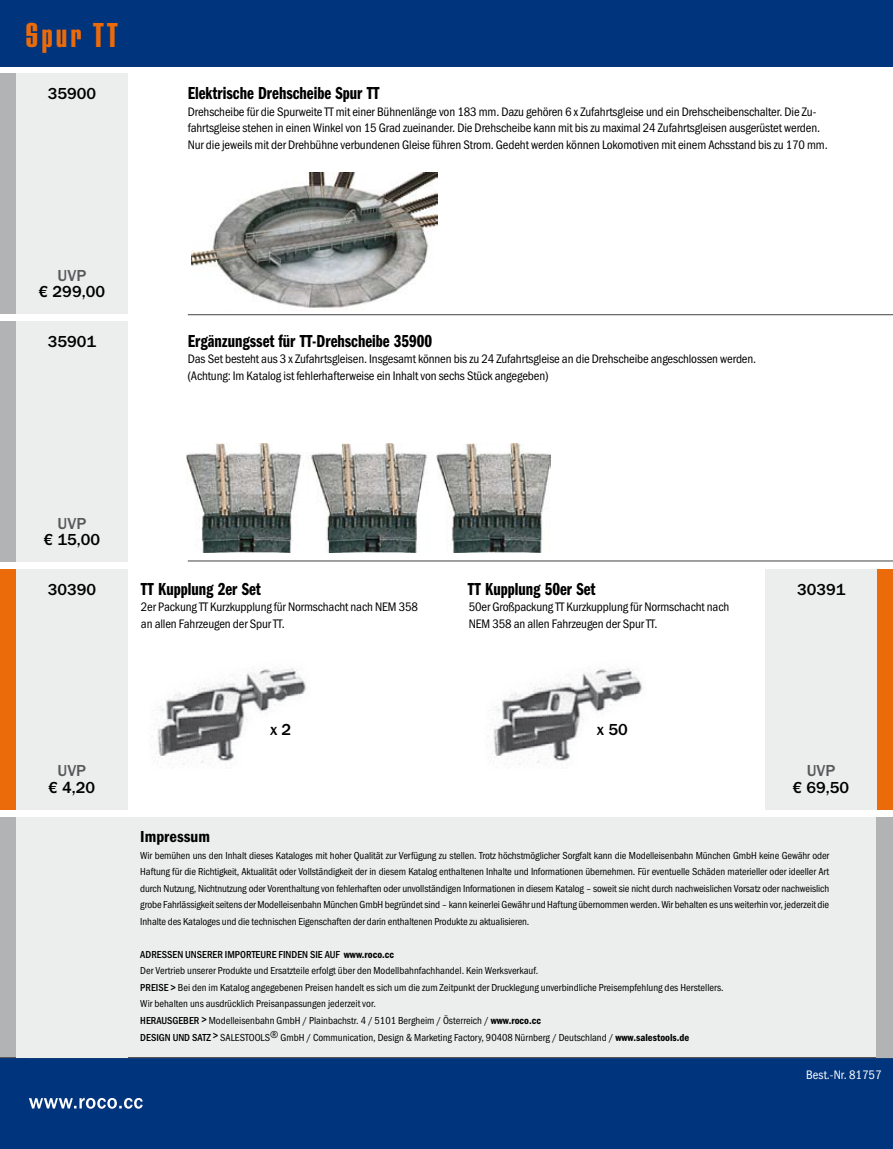
<style>
.page{position:relative;width:893px;height:1149px;background:#fff}
.page>*{position:absolute;margin:0;border:0;box-sizing:border-box;transform-origin:0 0}
.t1{font:36px "House Gothic HG23 Cond BOLD1";letter-spacing:.1em;color:#eb6a0a}
.t2{font:18px "Franklin Gothic URW Com Dem";color:#000}
.t3{font:500 16.5px "Franklin Gothic URW";color:#000}
.t4{font:500 16.5px "Franklin Gothic URW";color:#58585a}
.t5{font:16.5px "Franklin Gothic URW Con Dem";color:#000}
.t6{font:12.75px/16.5px "Franklin Gothic URW Con Boo";letter-spacing:-.01em;color:#000}
.t7{font:12.75px "Franklin Gothic URW Con Boo";color:#fff}
.t8{font:10.5px/16.5px "Franklin Gothic URW Con Boo";color:#000;text-align:justify}
.t9{font:500 10.5px "Franklin Gothic URW Con";color:#000}
.s1{font-family:"Franklin Gothic URW Con Dem";font-weight:400}
.s2{font-family:"Franklin Gothic URW Con";font-weight:500}
.s3{font-family:"Franklin Gothic URW Con Dem"}
</style>
<div class="page">
<div style="left:97px;top:817px;width:796px;height:239px;background:#eceded"></div>
<div style="left:0;top:1057px;width:893px;height:91px;background:#00347c"></div>
<div style="left:0;top:0;width:893px;height:66px;background:#00347c"></div>
<div style="left:0;top:817px;width:16px;height:133px;background:#b1b3b4"></div>
<div style="left:0;top:941px;width:16px;height:115px;background:#b1b3b4"></div>
<hr style="left:0;top:1056px;width:893px;height:1px;background:#58585a">
<svg style="left:29px;top:1097px;width:114px;height:11px"></svg>
<div style="left:0;top:73px;width:16px;height:241px;background:#b1b3b4"></div>
<div style="left:0;top:321px;width:16px;height:240px;background:#b1b3b4"></div>
<div style="left:16px;top:73px;width:112px;height:241px;background:#eceded"></div>
<div style="left:16px;top:321px;width:112px;height:240px;background:#eceded"></div>
<div style="left:16px;top:817px;width:112px;height:240px;background:#eceded"></div>
<img style="left:191px;top:172px;width:246px;height:138px">
<img style="left:187px;top:443px;width:364px;height:109px">
<hr style="left:188px;top:314px;width:705px;height:1px;background:#58585a">
<hr style="left:188px;top:560px;width:705px;height:1px;background:#58585a">
<img style="left:156px;top:668px;width:150px;height:100px">
<img style="left:492px;top:668px;width:150px;height:100px">
<div style="left:877px;top:817px;width:16px;height:240px;background:#b1b3b4"></div>
<div style="left:0;top:568px;width:16px;height:241px;background:#eb6a0a"></div>
<div style="left:16px;top:568px;width:112px;height:241px;background:#eceded"></div>
<div style="left:877px;top:568px;width:16px;height:241px;background:#eb6a0a"></div>
<div style="left:766px;top:568px;width:111px;height:241px;background:#eceded"></div>
<h1 class="t1" style="left:26px;top:17px;width:94px">Spur TT</h1>
<h3 class="t3" style="left:48px;top:83px;width:50px">35900</h3>
<h3 class="t4" style="left:58px;top:265px;width:30px">UVP</h3>
<h3 class="t3" style="left:39px;top:281px;width:68px">€ 299,00</h3>
<h3 class="t3" style="left:48px;top:331px;width:50px">35901</h3>
<h2 class="t2" style="left:188px;top:83px;width:193px">Elektrische Drehscheibe Spur TT</h2>
<p class="t6" style="left:188px;top:103px;width:641px">Drehscheibe für die Spurweite TT mit einer Bühnenlänge von 183 mm. Dazu gehören 6 x Zufahrtsgleise und ein Drehscheibenschalter. Die Zu&shy;fahrtsgleise stehen in einen Winkel von 15 Grad zueinander. Die Drehscheibe kann mit bis zu maximal 24 Zufahrtsgleisen ausgerüstet werden.<br>Nur die jeweils mit der Drehbühne verbundenen Gleise führen Strom. Gedeht werden können Lokomotiven mit einem Achsstand bis zu 170 mm.</p>
<h2 class="t2" style="left:188px;top:330px;width:246px">Ergänzungsset für TT-Drehscheibe 35900</h2>
<p class="t6" style="left:188px;top:351px;width:570px">Das Set besteht aus 3 x Zufahrtsgleisen. Insgesamt können bis zu 24 Zufahrtsgleise an die Drehscheibe angeschlossen werden. (Achtung: Im Katalog ist fehlerhafterweise ein Inhalt von sechs Stück angegeben)</p>
<h3 class="t4" style="left:58px;top:512px;width:30px">UVP</h3>
<h3 class="t3" style="left:44px;top:529px;width:58px">€ 15,00</h3>
<h3 class="t3" style="left:48px;top:578px;width:50px">30390</h3>
<h3 class="t4" style="left:58px;top:760px;width:30px">UVP</h3>
<h3 class="t3" style="left:48px;top:776px;width:48px">€ 4,20</h3>
<h2 class="t2" style="left:141px;top:578px;width:121px">TT Kupplung 2er Set</h2>
<p class="t6" style="left:141px;top:598px;width:279px">2er Packung TT Kurzkupplung für Normschacht nach NEM 358 an allen Fahrzeugen der Spur TT.</p>
<p class="t6" style="left:469px;top:598px;width:262px">50er Großpackung TT Kurzkupplung für Normschacht nach<br>NEM 358 an allen Fahrzeugen der Spur TT.</p>
<h2 class="t2" style="left:468px;top:578px;width:129px">TT Kupplung 50er Set</h2>
<h3 class="t3" style="left:270px;top:719px;width:23px">x 2</h3>
<h3 class="t3" style="left:597px;top:719px;width:32px">x 50</h3>
<h3 class="t3" style="left:797px;top:578px;width:50px">30391</h3>
<h3 class="t4" style="left:807px;top:760px;width:30px">UVP</h3>
<h3 class="t3" style="left:793px;top:776px;width:58px">€ 69,50</h3>
<h3 class="t5" style="left:140px;top:826px;width:71px">Impressum</h3>
<p class="t8" style="left:140px;top:847px;width:690px">Wir bemühen uns den Inhalt dieses Kataloges mit hoher Qualität zur Verfügung zu stellen. Trotz höchstmöglicher Sorgfalt kann die Modelleisenbahn München GmbH keine Gewähr oder Haftung für die Richtigkeit, Aktualität oder Vollständigkeit der in diesem Katalog enthaltenen Inhalte und Informationen übernehmen. Für eventuelle Schäden materieller oder ideeller Art durch Nutzung, Nichtnutzung oder Vorenthaltung von fehlerhaften oder unvollständigen Informationen in diesem Katalog – soweit sie nicht durch nachweislichen Vorsatz oder nachweislich grobe Fahrlässigkeit seitens der Modelleisenbahn München GmbH begründet sind – kann keinerlei Gewähr und Haftung übernommen werden. Wir behalten es uns weiterhin vor, jederzeit die Inhalte des Kataloges und die technischen Eigenschaften der darin enthaltenen Produkte zu aktualisieren.</p>
<p class="t9" style="left:140px;top:947px;width:255px">ADRESSEN UNSERER IMPORTEURE FINDEN SIE AUF <span class="s1">www.roco.cc</span></p>
<p class="t8" style="left:140px;top:962px;width:585px;text-align:left">Der Vertrieb unserer Produkte und Ersatzteile erfolgt über den Modellbahnfachhandel. Kein Werksverkauf.<br><span class="s2">PREISE &gt;</span> Bei den im Katalog angegebenen Preisen handelt es sich um die zum Zeitpunkt der Drucklegung unverbindliche Preisempfehlung des Herstellers.<br>Wir behalten uns ausdrücklich Preisanpassungen jederzeit vor.<br><span class="s2">HERAUSGEBER &gt;</span> Modelleisenbahn GmbH / Plainbachstr. 4 / 5101 Bergheim / Österreich / <span class="s3">www.roco.cc<br></span><span class="s2">DESIGN UND SATZ &gt;</span> SALESTOOLS® GmbH / Communication, Design &amp; Marketing Factory, 90408 Nürnberg / Deutschland / <span class="s3">www.salestools.de</span></p>
<p class="t7" style="left:806px;top:1066px;width:77px">Best.-Nr. 81757</p>
</div>
